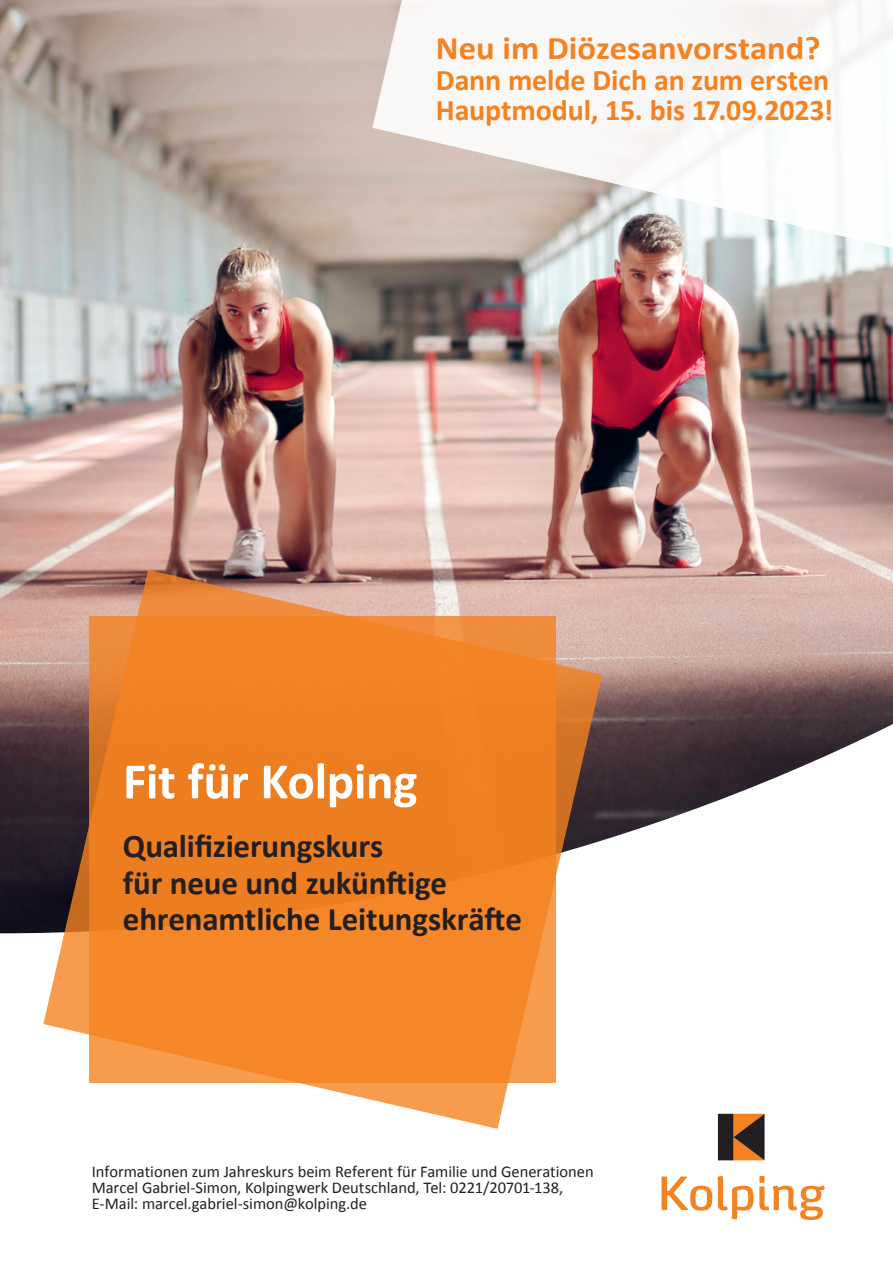
<style>
.page{position:relative;width:893px;height:1263px;background:#fff}
.page>*{position:absolute;margin:0;border:0;box-sizing:border-box;transform-origin:0 0}
.t1{font:700 51.3px "Calibri";letter-spacing:-.01em;color:#fff}
.t2{font:700 33px/36.8px "Calibri";letter-spacing:-.005em;color:#231f20}
.t3{font:700 33px "Calibri";color:#f58220;scale:1.05 1}
.t4{font:700 30px/30px "Calibri";letter-spacing:-.005em;color:#f58220}
.t5{font:16.5px/15.8px "Calibri";letter-spacing:-.005em;color:#231f20}
</style>
<div class="page">
<svg style="left:718px;top:1114px;width:46px;height:46px;background:#694122"></svg>
<svg style="left:662px;top:1176px;width:163px;height:44px"></svg>
<img style="left:0;top:0;width:893px;height:933px">
<svg style="left:43px;top:570px;width:559px;height:559px;background:#e68f49"></svg>
<svg style="left:372px;top:0;width:521px;height:252px"></svg>
<h2 class="t3" style="left:436px;top:27px;width:368px">Neu im Diözesanvorstand?</h2>
<h3 class="t4" style="left:436px;top:65px;width:399px">Dann melde Dich an zum ersten<br>Hauptmodul, 15. bis 17.09.2023!</h3>
<h1 class="t1" style="left:123px;top:748px;width:296px">Fit für Kolping</h1>
<h2 class="t2" style="left:123px;top:827px;width:401px">Qualifizierungskurs<br>für neue und zukünftige ehrenamtliche Leitungskräfte</h2>
<p class="t5" style="left:92px;top:1164px;width:503px">Informationen zum Jahreskurs beim Referent für Familie und Generationen<br>Marcel Gabriel-Simon, Kolpingwerk Deutschland, Tel: 0221/20701-138,<br>E-Mail: marcel.gabriel-simon@kolping.de</p>
</div>
